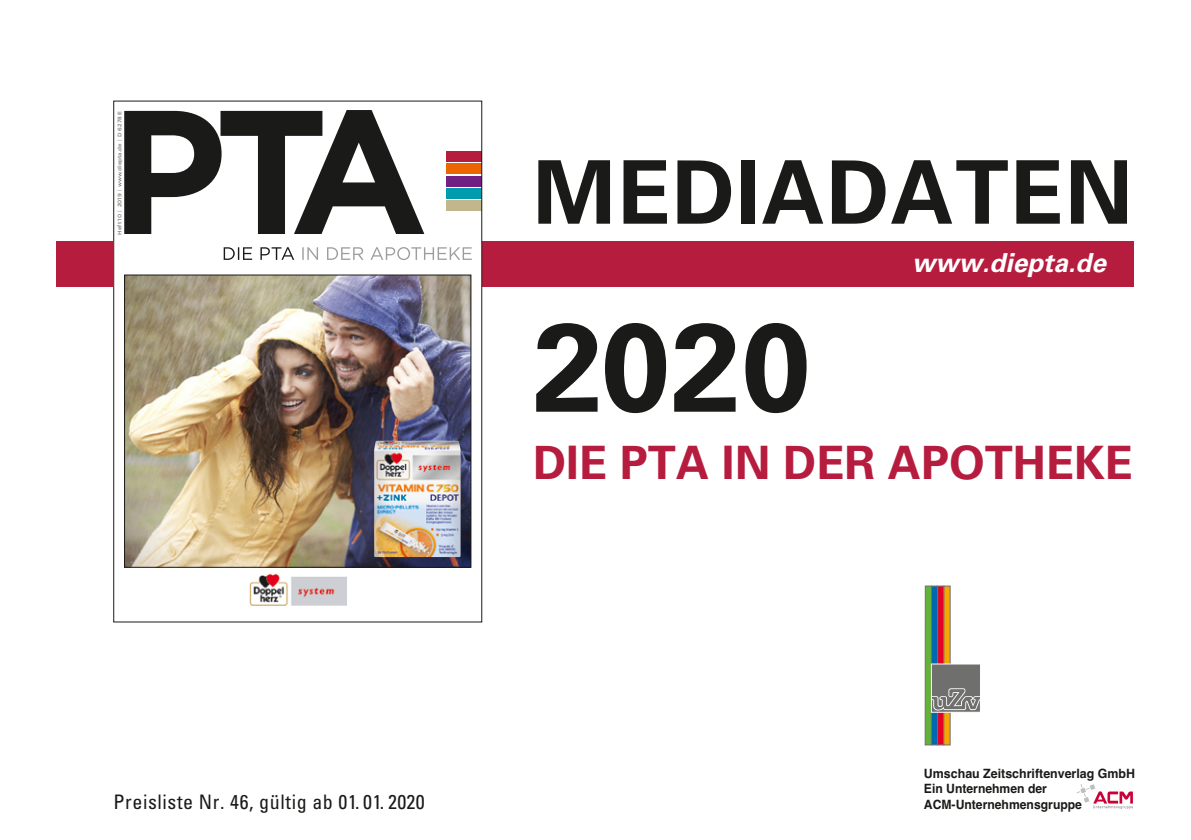
<style>
.page{position:relative;width:1191px;height:840px;background:#fff}
.page>*{position:absolute;margin:0;border:0;box-sizing:border-box;transform-origin:0 0}
.t1{font:700 125.2px "Univers LT Std";color:#1a1a18}
.t2{font:700 87.6px "Univers LT Std";letter-spacing:.015em;color:#1a1a18}
.t3{font:700 46px "Univers LT Std";color:#b61c3e}
.t4{font:italic 700 26.2px "Univers LT Std";color:#fff}
.t5{font:condensed 20px "Univers LT Std";letter-spacing:.03em;color:#1a1a18}
.t6{font:700 12.8px/15.4px "Helvetica";color:#1a1a18}
.t7{font:500 5.2px "Gotham";color:#7b7b7a;scale:1.1 1}
.s1{font-weight:400}
</style>
<div class="page">
<div style="left:57px;top:241px;width:1077px;height:46px;background:#b61c3e"></div>
<div style="left:114px;top:101px;width:368px;height:520px;background:#fff"></div>
<div style="left:446px;top:151px;width:36px;height:11px;background:#b61c3e"></div>
<div style="left:446px;top:163px;width:36px;height:11px;background:#ec6502"></div>
<div style="left:446px;top:176px;width:36px;height:10px;background:#6f2082"></div>
<div style="left:446px;top:188px;width:36px;height:11px;background:#009bac"></div>
<div style="left:446px;top:200px;width:36px;height:11px;background:#c1b68c"></div>
<svg style="left:302px;top:247px;width:170px;height:13px"></svg>
<svg style="left:224px;top:247px;width:70px;height:13px"></svg>
<svg style="left:124px;top:110px;width:300px;height:124px"></svg>
<img style="left:126px;top:276px;width:343px;height:289px">
<div style="left:124px;top:274px;width:347px;height:293px;border:1px solid #1a1a18"></div>
<img style="left:374px;top:440px;width:86px;height:116px">
<img style="left:249px;top:574px;width:97px;height:31px">
<div style="left:931px;top:585px;width:6px;height:159px;background:#0068ae"></div>
<div style="left:937px;top:585px;width:7px;height:159px;background:#e40026"></div>
<div style="left:937px;top:585px;width:7px;height:160px;border:1px solid #6f6f6e"></div>
<div style="left:943px;top:585px;width:7px;height:159px;background:#f7a600"></div>
<div style="left:943px;top:585px;width:7px;height:160px;border:1px solid #6f6f6e"></div>
<div style="left:925px;top:585px;width:6px;height:159px;background:#63b339"></div>
<div style="left:924px;top:585px;width:8px;height:160px;border:1px solid #6f6f6e"></div>
<div style="left:931px;top:663px;width:49px;height:48px;background:#6f6f6e"></div>
<div style="left:931px;top:663px;width:50px;height:49px;border:1px solid #fff"></div>
<svg style="left:931px;top:688px;width:50px;height:22px"></svg>
<svg style="left:1077px;top:784px;width:56px;height:24px"></svg>
<p class="t7" style="left:116px;top:234px;width:114px;rotate:-90deg">Heft 10 <span class="s1">|</span> 2019 <span class="s1">|</span> www.diepta.de <span class="s1">|</span> D 6278 E</p>
<h2 class="t2" style="left:533px;top:141px;width:601px">MEDIADATEN</h2>
<h3 class="t4" style="left:912px;top:247px;width:195px">www.diepta.de</h3>
<h1 class="t1" style="left:533px;top:294px;width:279px">2020</h1>
<h3 class="t3" style="left:533px;top:435px;width:601px">DIE PTA IN DER APOTHEKE</h3>
<h3 class="t5" style="left:113px;top:788px;width:313px">Preisliste Nr. 46, gültig ab 01. 01. 2020</h3>
<p class="t6" style="left:924px;top:764px;width:213px">Umschau Zeitschriftenverlag GmbH<br>Ein Unternehmen der<br>ACM-Unternehmensgruppe</p>
</div>
